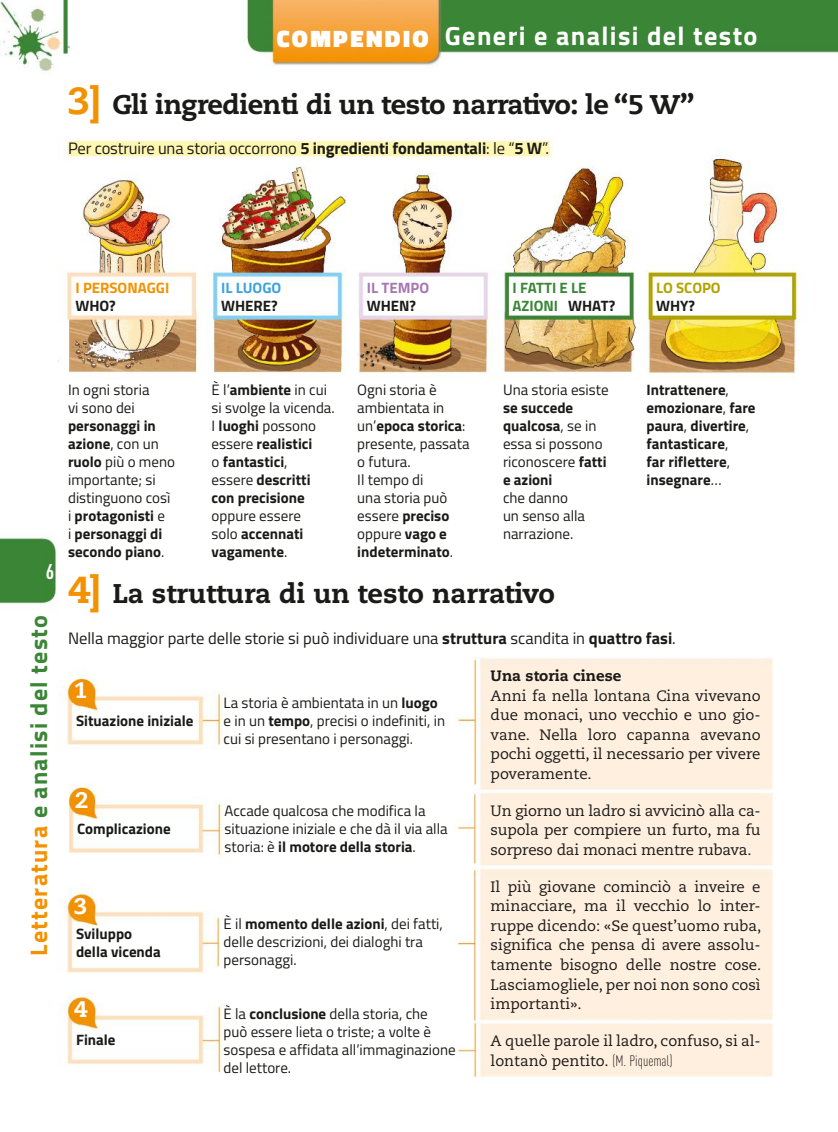
<style>
.page{position:relative;width:838px;height:1132px;background:#fff}
.page>*{position:absolute;margin:0;border:0;box-sizing:border-box;transform-origin:0 0}
.t1{font:800 27px "Caecilia LT Pro 85";letter-spacing:-.02em;color:#1a1a18}
.t2{font:800 27px "Caecilia LT Pro 85";color:#1a1a18}
.t3{font:700 26.25px "Titillium";letter-spacing:.05em;color:#fff}
.t4{font:700 24px "Titillium";letter-spacing:.05em;color:#3b8636}
.t5{font:800 22.5px "Caecilia LT Pro 85";color:#fff}
.t6{font:700 condensed 21px "DIN Pro";color:#fff}
.t7{font:16.5px "Titillium";color:#1a1a18}
.t8{font:15px/18px "Titillium";color:#1a1a18}
.t9{font:15px/19.5px "Caecilia LT Pro 55 Roman";color:#1a1a18;text-align:justify}
.t10{font:700 15px/18px "Titillium";color:#1a1a18}
.t11{font:700 15px/18px "Titillium";color:#3b8636}
.t12{font:800 15px "Caecilia LT Pro 85";color:#1a1a18}
.t13{font:700 15px "Titillium";color:#f39200}
.t14{font:700 15px "Titillium";color:#3ca3dc}
.t15{font:700 15px "Titillium";color:#a777b2}
.t16{font:700 15px "Titillium";color:#b2a400}
.s1{font-size:37.5px;color:#f39200}
.s2{font-weight:700}
.s3{color:#1a1a18}
.s4{color:#f39200}
.s5{font-weight:400}
.s6{font-family:"DIN Pro";font-weight:300;font-stretch:condensed}
</style>
<div class="page">
<img style="left:0;top:0;width:838px;height:1080px">
<h2 class="t3" style="left:277px;top:27px;width:482px"><sub>COMPENDIO</sub> Generi e analisi del testo</h2>
<h1 class="t1" style="left:68px;top:93px;width:627px"><span class="s1">3]</span> Gli ingredienti di un testo narrativo: le “5 W”</h1>
<p class="t7" style="left:68px;top:142px;width:482px">Per costruire una storia occorrono <span class="s2">5 ingredienti fondamentali</span>: le “<span class="s2">5 W</span>”.</p>
<p class="t13" style="left:75px;top:283px;width:95px">I PERSONAGGI</p>
<p class="t10" style="left:75px;top:299px;width:42px">WHO?</p>
<p class="t14" style="left:221px;top:283px;width:62px">IL LUOGO</p>
<p class="t10" style="left:221px;top:299px;width:58px">WHERE?</p>
<p class="t15" style="left:367px;top:283px;width:64px">IL TEMPO</p>
<p class="t10" style="left:367px;top:299px;width:51px">WHEN?</p>
<p class="t11" style="left:512px;top:281px;width:104px">I FATTI E LE<br>AZIONI <span class="s3">WHAT?</span></p>
<p class="t16" style="left:656px;top:283px;width:66px">LO SCOPO</p>
<p class="t10" style="left:656px;top:299px;width:41px">WHY?</p>
<h3 class="t6" style="left:46px;top:559px;width:10px">6</h3>
<h3 class="t4" style="left:31px;top:955px;width:342px;rotate:-90deg"><span class="s4">Letteratura</span> e analisi del testo</h3>
<p class="t8" style="left:68px;top:383px;width:83px">In ogni storia vi sono dei</p>
<p class="t10" style="left:68px;top:419px;width:108px">personaggi in azione<span class="s5">, con un </span>ruolo <span class="s5">più o meno importante; si distinguono così i</span> protagonisti <span class="s5">e<br>i</span> personaggi di secondo piano<span class="s5">.</span></p>
<p class="t10" style="left:212px;top:383px;width:125px"><span class="s5">È l’</span>ambiente <span class="s5">in cui si svolge la vicenda.<br>I</span> luoghi <span class="s5">possono essere</span> realistici<br><span class="s5">o</span> fantastici<span class="s5">,<br>essere</span> descritti con precisione</p>
<p class="t10" style="left:212px;top:509px;width:93px"><span class="s5">oppure essere solo</span> accennati vagamente<span class="s5">.</span></p>
<p class="t8" style="left:357px;top:383px;width:114px">Ogni storia è ambientata in un’<span class="s2">epoca storica</span>: presente, passata o futura.<br>Il tempo di<br>una storia può essere <span class="s2">preciso </span>oppure <span class="s2">vago e indeterminato</span>.</p>
<p class="t8" style="left:503px;top:383px;width:107px">Una storia esiste</p>
<p class="t10" style="left:503px;top:401px;width:105px">se succede qualcosa<span class="s5">, se in essa si possono riconoscere</span> fatti e azioni</p>
<p class="t8" style="left:503px;top:491px;width:84px">che danno un senso alla narrazione.</p>
<p class="t10" style="left:646px;top:383px;width:110px">Intrattenere<span class="s5">, </span>emozionare<span class="s5">,</span> fare paura<span class="s5">,</span> divertire<span class="s5">, </span>fantasticare<span class="s5">,<br></span>far riflettere<span class="s5">, </span>insegnare<span class="s5">…</span></p>
<h1 class="t2" style="left:68px;top:582px;width:488px"><span class="s1">4]</span> La struttura di un testo narrativo</h1>
<p class="t7" style="left:68px;top:632px;width:609px">Nella maggior parte delle storie si può individuare una <span class="s2">struttura</span> scandita in <span class="s2">quattro fasi</span>.</p>
<h3 class="t5" style="left:74px;top:680px;width:15px">1</h3>
<p class="t10" style="left:76px;top:713px;width:119px">Situazione iniziale</p>
<h3 class="t5" style="left:75px;top:790px;width:15px">2</h3>
<p class="t10" style="left:77px;top:821px;width:95px">Complicazione</p>
<h3 class="t5" style="left:74px;top:895px;width:15px">3</h3>
<p class="t10" style="left:76px;top:926px;width:86px">Sviluppo della vicenda</p>
<h3 class="t5" style="left:74px;top:998px;width:15px">4</h3>
<p class="t10" style="left:76px;top:1032px;width:41px">Finale</p>
<p class="t8" style="left:223px;top:695px;width:223px">La storia è ambientata in un <span class="s2">luogo </span>e in un <span class="s2">tempo</span>, precisi o indefiniti, in cui si presentano i personaggi.</p>
<p class="t8" style="left:224px;top:803px;width:224px">Accade qualcosa che modifica la situazione iniziale e che dà il via alla storia: è <span class="s2">il motore della storia</span>.</p>
<p class="t8" style="left:223px;top:915px;width:221px">È il <span class="s2">momento delle azioni</span>, dei fatti, delle descrizioni, dei dialoghi tra personaggi.</p>
<p class="t8" style="left:223px;top:1005px;width:234px">È la <span class="s2">conclusione</span> della storia, che<br>può essere lieta o triste; a volte è sospesa e affidata all’immaginazione del lettore.</p>
<p class="t12" style="left:490px;top:669px;width:132px">Una storia cinese</p>
<p class="t9" style="left:490px;top:686px;width:271px">Anni fa nella lontana Cina vivevano due monaci, uno vecchio e uno gio&shy;vane. Nella loro capanna avevano pochi oggetti, il necessario per vivere poveramente.</p>
<p class="t9" style="left:490px;top:801px;width:271px">Un giorno un ladro si avvicinò alla ca&shy;supola per compiere un furto, ma fu sorpreso dai monaci mentre rubava.</p>
<p class="t9" style="left:490px;top:878px;width:272px">Il più giovane cominciò a inveire e minacciare, ma il vecchio lo inter&shy;ruppe dicendo: «Se quest’uomo ruba, significa che pensa di avere assolu&shy;tamente bisogno delle nostre cose.<br>Lasciamogliele, per noi non sono così importanti».</p>
<p class="t9" style="left:490px;top:1032px;width:271px">A quelle parole il ladro, confuso, si al&shy;lontanò pentito. <span class="s6">(M. Piquemal)</span></p>
</div>
